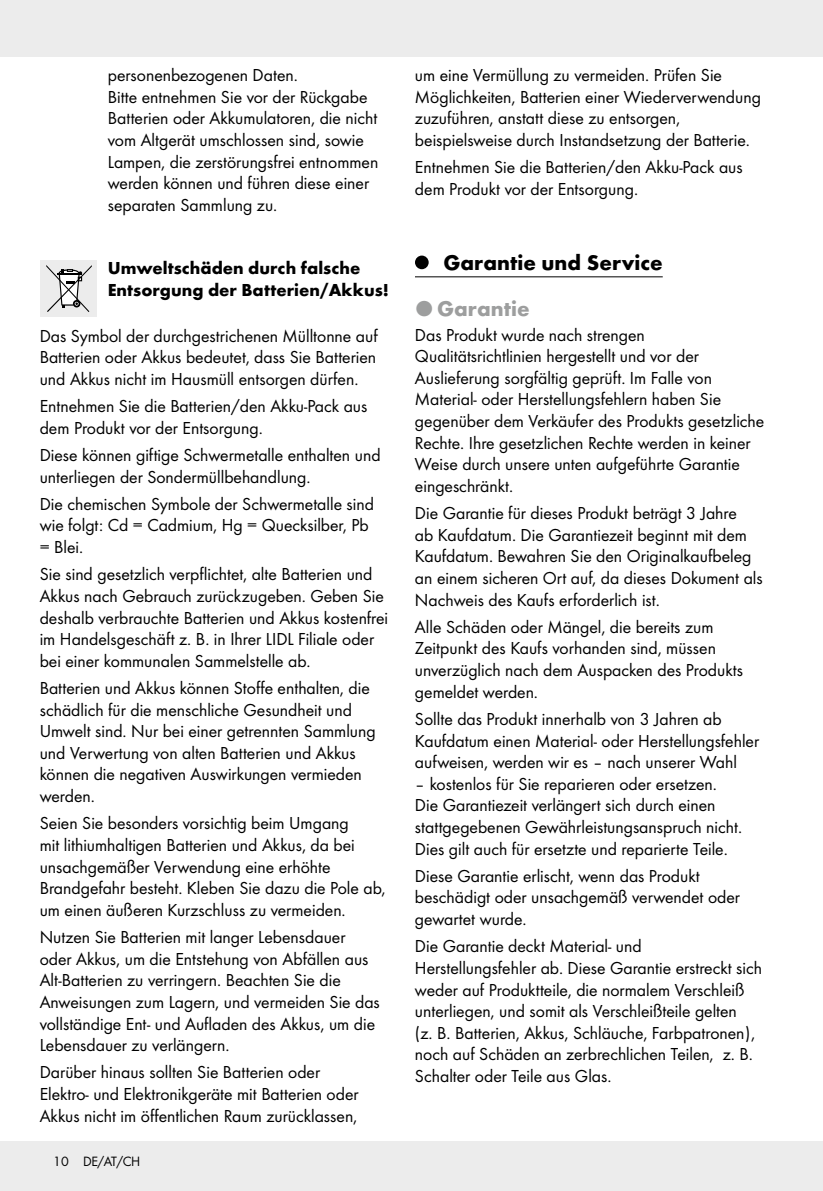
<style>
.page{position:relative;width:823px;height:1191px;background:#fff}
.page>*{position:absolute;margin:0;border:0;box-sizing:border-box;transform-origin:0 0}
.t1{font:700 22px/46px "Futura";color:#000}
.t2{font:18px/21.6px "Futura Boo";color:#000}
.t3{font:700 18px/21.6px "Futura";color:#000}
.t4{font:14px "Futura Boo";letter-spacing:-.03em;color:#000}
.s1{font-family:"European Pi Three";font-weight:400;color:#9d9e9e}
.s2{color:#9d9e9e}
</style>
<div class="page">
<div style="left:0;top:0;width:822px;height:57px;background:#ececec"></div>
<div style="left:0;top:1141px;width:822px;height:50px;background:#ececec"></div>
<div style="left:40px;top:260px;width:56px;height:57px;background:#ececec"></div>
<svg style="left:46px;top:265px;width:46px;height:47px"></svg>
<hr style="left:415px;top:276px;width:247px;height:1px;background:#000">
<div style="left:415px;top:255px;width:13px;height:14px;background:#000;border-radius:50%"></div>
<p class="t2" style="left:108px;top:63px;width:272px">personenbezogenen Daten.<br>Bitte entnehmen Sie vor der Rückgabe Batterien oder Akkumulatoren, die nicht vom Altgerät umschlossen sind, sowie Lampen, die zerstörungsfrei entnommen werden können und führen diese einer separaten Sammlung zu.</p>
<p class="t3" style="left:108px;top:256px;width:282px">Umweltschäden durch falsche<br>Entsorgung der Batterien/Akkus!</p>
<p class="t2" style="left:40px;top:324px;width:339px;text-align:justify">Das Symbol der durchgestrichenen Mülltonne auf Batterien oder Akkus bedeutet, dass Sie Batterien und Akkus nicht im Hausmüll entsorgen dürfen.</p>
<p class="t2" style="left:40px;top:394px;width:329px">Entnehmen Sie die Batterien/den Akku-Pack aus dem Produkt vor der Entsorgung.</p>
<p class="t2" style="left:40px;top:443px;width:342px">Diese können giftige Schwermetalle enthalten und unterliegen der Sondermüllbehandlung.</p>
<p class="t2" style="left:40px;top:492px;width:336px">Die chemischen Symbole der Schwermetalle sind wie folgt: Cd = Cadmium, Hg = Quecksilber, Pb = Blei.</p>
<p class="t2" style="left:40px;top:562px;width:350px">Sie sind gesetzlich verpflichtet, alte Batterien und Akkus nach Gebrauch zurückzugeben. Geben Sie deshalb verbrauchte Batterien und Akkus kostenfrei im Handelsgeschäft z. B. in Ihrer LIDL Filiale oder bei einer kommunalen Sammelstelle ab.</p>
<p class="t2" style="left:40px;top:676px;width:337px">Batterien und Akkus können Stoffe enthalten, die schädlich für die menschliche Gesundheit und Umwelt sind. Nur bei einer getrennten Sammlung und Verwertung von alten Batterien und Akkus können die negativen Auswirkungen vermieden werden.</p>
<p class="t2" style="left:40px;top:811px;width:347px">Seien Sie besonders vorsichtig beim Umgang<br>mit lithiumhaltigen Batterien und Akkus, da bei unsachgemäßer Verwendung eine erhöhte Brandgefahr besteht. Kleben Sie dazu die Pole ab, um einen äußeren Kurzschluss zu vermeiden.</p>
<p class="t2" style="left:40px;top:925px;width:341px">Nutzen Sie Batterien mit langer Lebensdauer oder Akkus, um die Entstehung von Abfällen aus Alt-Batterien zu verringern. Beachten Sie die Anweisungen zum Lagern, und vermeiden Sie das vollständige Ent- und Aufladen des Akkus, um die Lebensdauer zu verlängern.</p>
<p class="t2" style="left:40px;top:1060px;width:320px">Darüber hinaus sollten Sie Batterien oder<br>Elektro- und Elektronikgeräte mit Batterien oder<br>Akkus nicht im öffentlichen Raum zurücklassen,</p>
<p class="t4" style="left:53px;top:1152px;width:89px">10 DE/AT/CH</p>
<p class="t2" style="left:415px;top:63px;width:347px">um eine Vermüllung zu vermeiden. Prüfen Sie Möglichkeiten, Batterien einer Wiederverwendung zuzuführen, anstatt diese zu entsorgen, beispielsweise durch Instandsetzung der Batterie.</p>
<p class="t2" style="left:415px;top:155px;width:329px">Entnehmen Sie die Batterien/den Akku-Pack aus dem Produkt vor der Entsorgung.</p>
<p class="t1" style="left:415px;top:238px;width:249px;text-indent:28px">Garantie und Service<br><span class="s1">P</span> <span class="s2">Garantie</span></p>
<p class="t2" style="left:415px;top:323px;width:350px">Das Produkt wurde nach strengen Qualitätsrichtlinien hergestellt und vor der Auslieferung sorgfältig geprüft. Im Falle von Material- oder Herstellungsfehlern haben Sie gegenüber dem Verkäufer des Produkts gesetzliche Rechte. Ihre gesetzlichen Rechte werden in keiner Weise durch unsere unten aufgeführte Garantie eingeschränkt.</p>
<p class="t2" style="left:415px;top:501px;width:349px">Die Garantie für dieses Produkt beträgt 3 Jahre<br>ab Kaufdatum. Die Garantiezeit beginnt mit dem Kaufdatum. Bewahren Sie den Originalkaufbeleg an einem sicheren Ort auf, da dieses Dokument als Nachweis des Kaufs erforderlich ist.</p>
<p class="t2" style="left:415px;top:615px;width:329px">Alle Schäden oder Mängel, die bereits zum Zeitpunkt des Kaufs vorhanden sind, müssen unverzüglich nach dem Auspacken des Produkts gemeldet werden.</p>
<p class="t2" style="left:415px;top:707px;width:345px">Sollte das Produkt innerhalb von 3 Jahren ab<br>Kaufdatum einen Material- oder Herstellungsfehler aufweisen, werden wir es – nach unserer Wahl</p>
<p class="t2" style="left:415px;top:772px;width:328px">– kostenlos für Sie reparieren oder ersetzen.<br>Die Garantiezeit verlängert sich durch einen stattgegebenen Gewährleistungsanspruch nicht.<br>Dies gilt auch für ersetzte und reparierte Teile.</p>
<p class="t2" style="left:415px;top:864px;width:326px">Diese Garantie erlischt, wenn das Produkt beschädigt oder unsachgemäß verwendet oder gewartet wurde.</p>
<p class="t2" style="left:415px;top:934px;width:348px">Die Garantie deckt Material- und Herstellungsfehler ab. Diese Garantie erstreckt sich weder auf Produktteile, die normalem Verschleiß unterliegen, und somit als Verschleißteile gelten<br>(z. B. Batterien, Akkus, Schläuche, Farbpatronen), noch auf Schäden an zerbrechlichen Teilen, z. B.<br>Schalter oder Teile aus Glas.</p>
</div>
